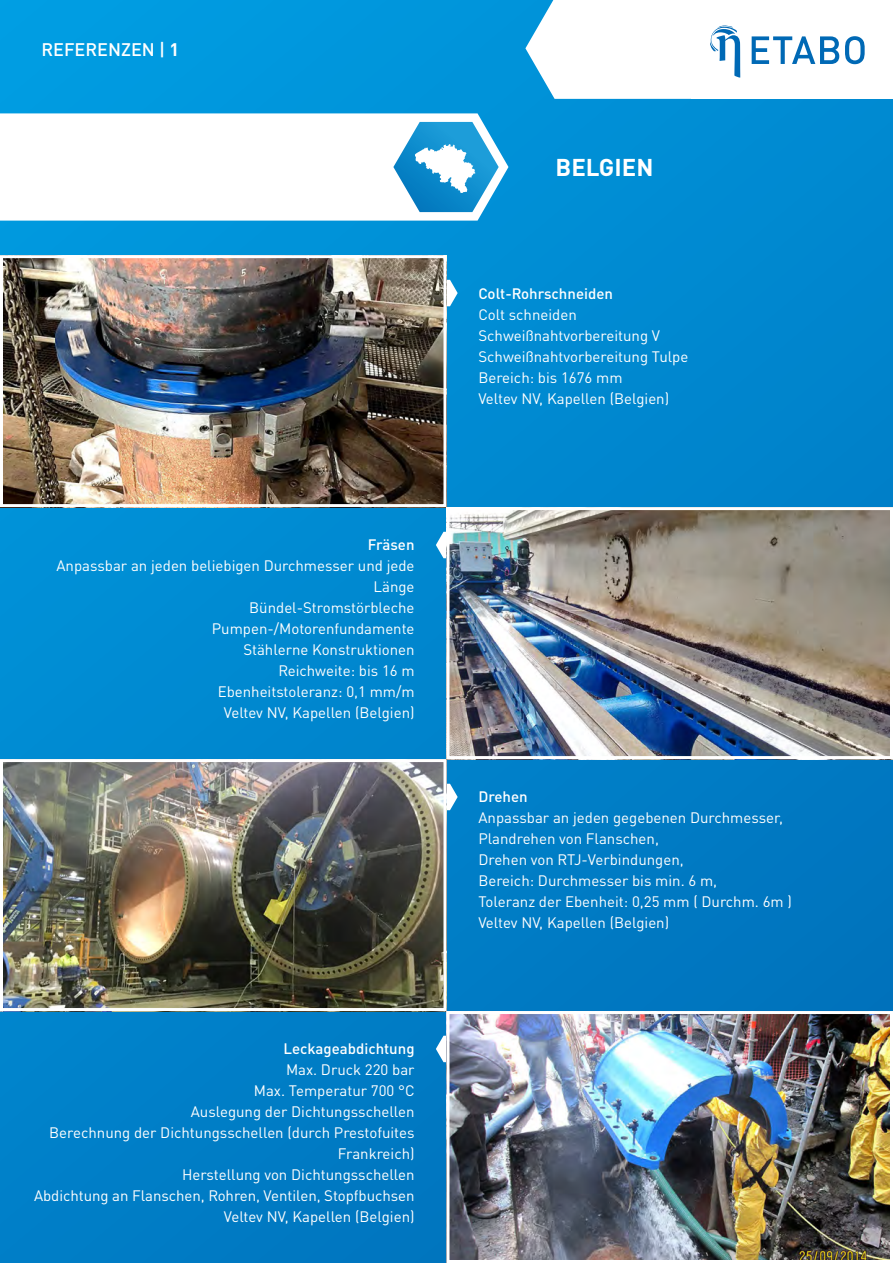
<style>
.page{position:relative;width:893px;height:1263px;background:#fff}
.page>*{position:absolute;margin:0;border:0;box-sizing:border-box;transform-origin:0 0}
.t1{font:700 24px "DINOT";color:#fff}
.t2{font:500 18px "DINOT";color:#fff}
.t3{font:15px/21px "DINOT";color:#fff}
.t4{font:500 15px "DINOT";color:#fff}
.s1{font-weight:700}
</style>
<div class="page">
<div style="left:0;top:0;width:893px;height:1263px;background:linear-gradient(to bottom,#0093d9,#0077c0)"></div>
<svg style="left:446px;top:280px;width:12px;height:26px"></svg>
<svg style="left:446px;top:784px;width:12px;height:26px"></svg>
<svg style="left:436px;top:532px;width:10px;height:26px"></svg>
<svg style="left:436px;top:1036px;width:10px;height:26px"></svg>
<svg style="left:525px;top:0;width:368px;height:99px"></svg>
<svg style="left:0;top:113px;width:508px;height:108px"></svg>
<img style="left:4px;top:259px;width:438px;height:244px">
<div style="left:0;top:255px;width:446px;height:252px;border:3px solid #fff"></div>
<img style="left:4px;top:763px;width:438px;height:244px">
<div style="left:0;top:759px;width:446px;height:252px;border:3px solid #fff"></div>
<img style="left:450px;top:511px;width:439px;height:244px">
<div style="left:446px;top:507px;width:447px;height:252px;border:3px solid #fff"></div>
<img style="left:450px;top:1015px;width:439px;height:244px">
<div style="left:446px;top:1011px;width:447px;height:252px;border:3px solid #fff"></div>
<svg style="left:393px;top:122px;width:106px;height:90px"></svg>
<p class="t2" style="left:41px;top:35px;width:139px">REFERENZEN | <span class="s1">1</span></p>
<p class="t4" style="left:368px;top:533px;width:48px">Fräsen</p>
<p class="t3" style="left:56px;top:554px;width:360px;text-align:right">Anpassbar an jeden beliebigen Durchmesser und jede<br>Länge<br>Bündel-Stromstörbleche<br>Pumpen-/Motorenfundamente<br>Stählerne Konstruktionen<br>Reichweite: bis 16 m<br>Ebenheitstoleranz: 0,1 mm/m<br>Veltev NV, Kapellen (Belgien)</p>
<p class="t4" style="left:283px;top:1037px;width:133px">Leckageabdichtung</p>
<p class="t3" style="left:34px;top:1058px;width:382px;text-align:right">Max. Druck 220 bar<br>Max. Temperatur 700 °C<br>Auslegung der Dichtungsschellen<br>Berechnung der Dichtungsschellen (durch Prestofuites Frankreich)<br>Herstellung von Dichtungsschellen<br>Abdichtung an Flanschen, Rohren, Ventilen, Stopfbuchsen Veltev NV, Kapellen (Belgien)</p>
<h1 class="t1" style="left:556px;top:149px;width:99px">BELGIEN</h1>
<p class="t4" style="left:478px;top:281px;width:136px">Colt-Rohrschneiden</p>
<p class="t3" style="left:478px;top:302px;width:211px">Colt schneiden<br>Schweißnahtvorbereitung V<br>Schweißnahtvorbereitung Tulpe<br>Bereich: bis 1676 mm<br>Veltev NV, Kapellen (Belgien)</p>
<p class="t4" style="left:478px;top:785px;width:51px">Drehen</p>
<p class="t3" style="left:478px;top:806px;width:315px">Anpassbar an jeden gegebenen Durchmesser, Plandrehen von Flanschen,<br>Drehen von RTJ-Verbindungen,<br>Bereich: Durchmesser bis min. 6 m,<br>Toleranz der Ebenheit: 0,25 mm ( Durchm. 6m )<br>Veltev NV, Kapellen (Belgien)</p>
</div>
